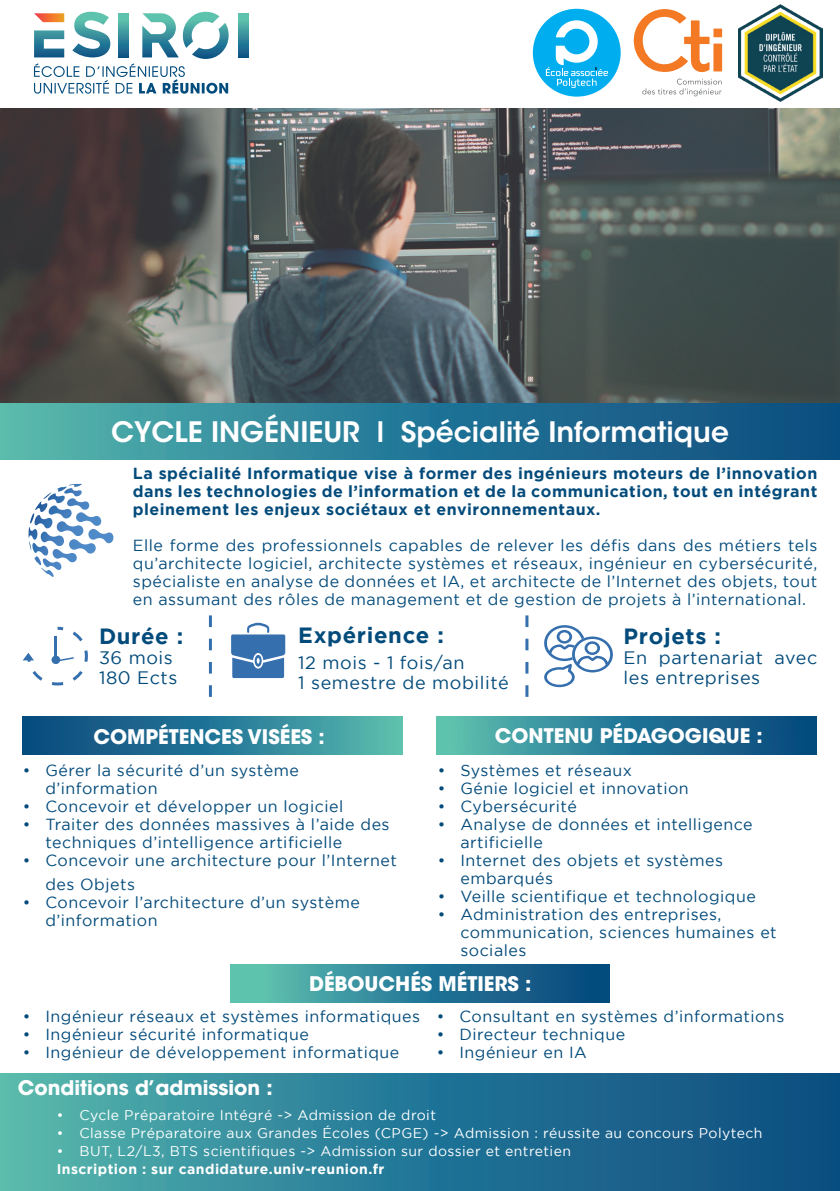
<style>
.page{position:relative;width:840px;height:1191px;background:#fff}
.page>*{position:absolute;margin:0;border:0;box-sizing:border-box;transform-origin:0 0}
.t1{font:600 28px "ITC Avant Garde Std";color:#fff}
.t2{font:700 22px "Gotham";letter-spacing:.03em;color:#034b7b}
.t3{font:700 20px "ITC Avant Garde Std";color:#fff}
.t4{font:18px/20px "Gotham";letter-spacing:.03em;color:#034b7b}
.t5{font:16px/18px "Gotham";letter-spacing:.03em;color:#034b7b}
.t6{font:700 16px/18px "Gotham";letter-spacing:.03em;color:#034b7b;text-align:justify}
.t7{font:14px "Gotham";letter-spacing:.03em;color:#fff}
.t8{font:700 14px "Gotham";letter-spacing:.03em;color:#fff}
</style>
<div class="page">
<img style="left:0;top:109px;width:839px;height:294px">
<div style="left:0;top:403px;width:839px;height:56px;background:linear-gradient(to right,#51b3ad,#054680)"></div>
<svg style="left:238px;top:13px;width:10px;height:44px"></svg>
<svg style="left:34px;top:12px;width:194px;height:82px"></svg>
<svg style="left:633px;top:9px;width:88px;height:63px"></svg>
<svg style="left:642px;top:78px;width:79px;height:18px"></svg>
<div style="left:532px;top:9px;width:88px;height:88px;background:#00aeef;border-radius:50%"></div>
<svg style="left:545px;top:20px;width:62px;height:68px"></svg>
<img style="left:738px;top:4px;width:83px;height:97px">
<div style="left:0;top:1073px;width:839px;height:118px;background:linear-gradient(to right,#51b3ad,#054680)"></div>
<svg style="left:35px;top:484px;width:55px;height:35px"></svg>
<svg style="left:209px;top:615px;width:3px;height:82px"></svg>
<svg style="left:525px;top:615px;width:3px;height:82px"></svg>
<svg style="left:23px;top:626px;width:65px;height:60px"></svg>
<div style="left:51px;top:655px;width:9px;height:9px;background:#356fae;border-radius:50%"></div>
<svg style="left:544px;top:625px;width:69px;height:62px"></svg>
<svg style="left:231px;top:623px;width:54px;height:55px"></svg>
<div style="left:436px;top:716px;width:379px;height:39px;background:linear-gradient(to right,#59bdb0,#003f7d)"></div>
<div style="left:23px;top:716px;width:379px;height:39px;background:linear-gradient(to right,#01437e,#54b7af)"></div>
<div style="left:230px;top:964px;width:379px;height:38px;background:linear-gradient(to right,#5ec4b2,#003d7c)"></div>
<h1 class="t1" style="left:111px;top:414px;width:619px">CYCLE INGÉNIEUR l Spécialité Informatique</h1>
<p class="t6" style="left:133px;top:464px;width:685px">La spécialité Informatique vise à former des ingénieurs moteurs de l’innovation dans les technologies de l’information et de la communication, tout en intégrant pleinement les enjeux sociétaux et environnementaux.</p>
<p class="t5" style="left:133px;top:536px;width:685px;text-align:justify">Elle forme des professionnels capables de relever les défis dans des métiers tels qu’architecte logiciel, architecte systèmes et réseaux, ingénieur en cybersécurité, spécialiste en analyse de données et IA, et architecte de l’Internet des objets, tout en assumant des rôles de management et de gestion de projets à l’international.</p>
<h2 class="t2" style="left:99px;top:623px;width:86px">Durée :</h2>
<p class="t4" style="left:99px;top:647px;width:80px">36 mois<br>180 Ects</p>
<h2 class="t2" style="left:298px;top:623px;width:147px">Expérience :</h2>
<p class="t4" style="left:298px;top:653px;width:212px">12 mois - 1 fois/an<br>1 semestre de mobilité</p>
<h2 class="t2" style="left:623px;top:623px;width:99px">Projets :</h2>
<p class="t4" style="left:623px;top:647px;width:195px">En partenariat avec les entreprises</p>
<p class="t3" style="left:93px;top:723px;width:233px">COMPÉTENCES VISÉES :</p>
<p class="t3" style="left:494px;top:722px;width:269px">CONTENU PÉDAGOGIQUE :</p>
<p class="t5" style="left:45px;top:761px;width:255px;text-indent:-23px">• Gérer la sécurité d’un système d’information</p>
<p class="t5" style="left:23px;top:797px;width:322px">• Concevoir et développer un logiciel</p>
<p class="t5" style="left:45px;top:815px;width:345px;text-indent:-23px">• Traiter des données massives à l’aide des techniques d’intelligence artificielle</p>
<p class="t5" style="left:45px;top:848px;width:353px;line-height:24px;text-indent:-23px">• Concevoir une architecture pour l’Internet des Objets</p>
<p class="t5" style="left:45px;top:893px;width:316px;text-indent:-23px">• Concevoir l’architecture d’un système d’information</p>
<p class="t5" style="left:437px;top:761px;width:196px">• Systèmes et réseaux</p>
<p class="t5" style="left:437px;top:779px;width:252px">• Génie logiciel et innovation</p>
<p class="t5" style="left:437px;top:797px;width:141px">• Cybersécurité</p>
<p class="t5" style="left:460px;top:815px;width:293px;text-indent:-23px">• Analyse de données et intelligence artificielle</p>
<p class="t5" style="left:460px;top:851px;width:264px;text-indent:-23px">• Internet des objets et systèmes embarqués</p>
<p class="t5" style="left:437px;top:887px;width:319px">• Veille scientifique et technologique</p>
<p class="t5" style="left:460px;top:905px;width:318px;text-indent:-23px">• Administration des entreprises, communication, sciences humaines et sociales</p>
<p class="t3" style="left:309px;top:970px;width:224px">DÉBOUCHÉS MÉTIERS :</p>
<p class="t5" style="left:436px;top:1007px;width:349px">• Consultant en systèmes d’informations</p>
<p class="t5" style="left:436px;top:1025px;width:190px">• Directeur technique</p>
<p class="t5" style="left:436px;top:1043px;width:152px">• Ingénieur en IA</p>
<p class="t5" style="left:23px;top:1007px;width:398px">• Ingénieur réseaux et systèmes informatiques</p>
<p class="t5" style="left:23px;top:1025px;width:287px">• Ingénieur sécurité informatique</p>
<p class="t5" style="left:23px;top:1043px;width:378px">• Ingénieur de développement informatique</p>
<p class="t3" style="left:18px;top:1074px;width:256px">Conditions d’admission :</p>
<p class="t7" style="left:57px;top:1107px;width:380px">• Cycle Préparatoire Intégré -&gt; Admission de droit</p>
<p class="t7" style="left:57px;top:1125px;width:706px">• Classe Préparatoire aux Grandes Écoles (CPGE) -&gt; Admission : réussite au concours Polytech</p>
<p class="t7" style="left:57px;top:1143px;width:515px">• BUT, L2/L3, BTS scientifiques -&gt; Admission sur dossier et entretien</p>
<p class="t8" style="left:57px;top:1161px;width:329px">Inscription : sur candidature.univ-reunion.fr</p>
</div>
